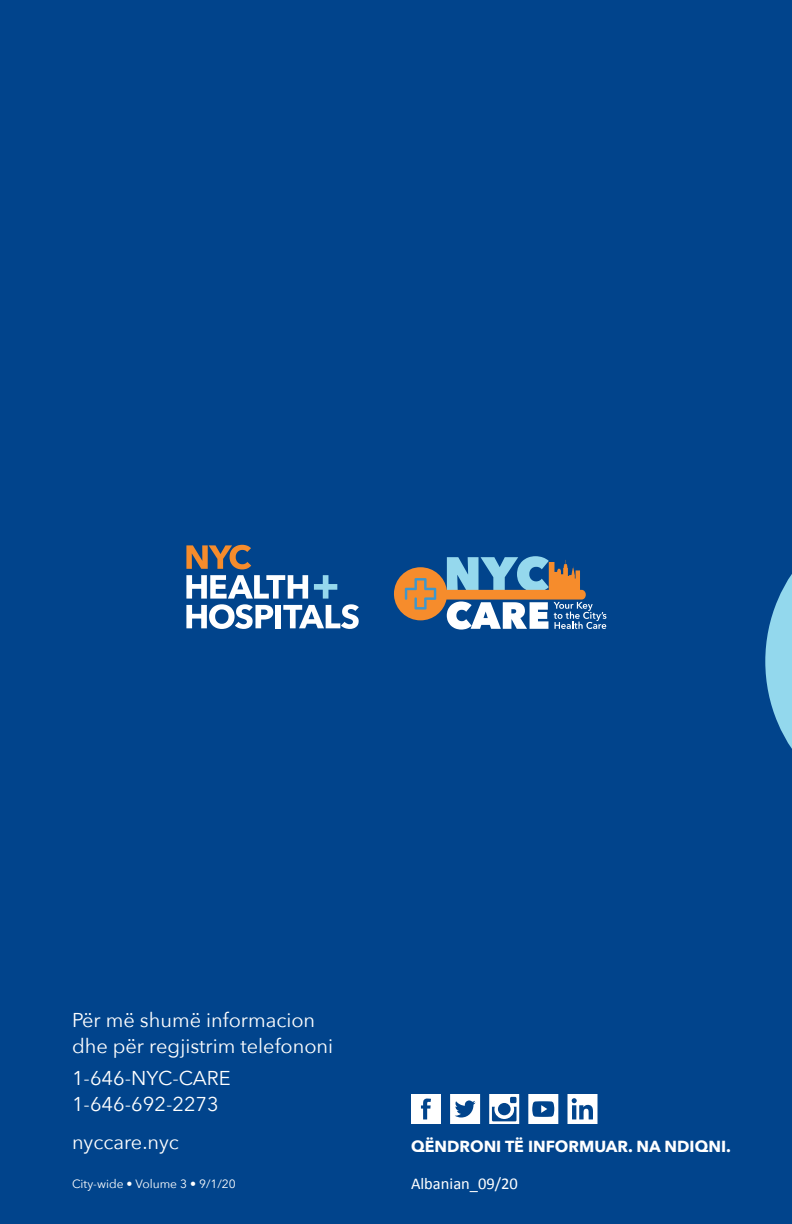
<style>
.page{position:relative;width:792px;height:1224px;background:#01448c}
.page>*{position:absolute;margin:0;border:0;box-sizing:border-box;transform-origin:0 0}
.t1{font:20px/26px "Avenir Next";color:#fff}
.text_subhead{font:16.4px "Calibri";color:#fff}
.t2{font:700 16px "Avenir Next";color:#fff}
.text_subhead-2{font:12px "Avenir Next";color:#fff}
</style>
<div class="page">
<svg style="left:765px;top:574px;width:27px;height:175px"></svg>
<svg style="left:394px;top:556px;width:212px;height:74px"></svg>
<svg style="left:186px;top:545px;width:65px;height:24px"></svg>
<svg style="left:186px;top:575px;width:173px;height:54px"></svg>
<svg style="left:411px;top:1094px;width:30px;height:30px"></svg>
<svg style="left:489px;top:1094px;width:30px;height:30px"></svg>
<svg style="left:450px;top:1094px;width:30px;height:30px"></svg>
<svg style="left:528px;top:1094px;width:30px;height:30px"></svg>
<svg style="left:568px;top:1094px;width:29px;height:30px"></svg>
<p class="t1" style="left:72px;top:1006px;width:263px">Për më shumë informacion dhe për regjistrim telefononi</p>
<p class="t1" style="left:72px;top:1064px;width:160px">1-646-NYC-CARE<br>1-646-692-2273</p>
<p class="t1" style="left:72px;top:1128px;width:108px">nyccare.nyc</p>
<p class="t2" style="left:411px;top:1133px;width:321px">QËNDRONI TË INFORMUAR. NA NDIQNI.</p>
<p class="text_subhead-2" style="left:72px;top:1174px;width:165px">City-wide • Volume 3 • 9/1/20</p>
<p class="text_subhead" style="left:411px;top:1173px;width:108px">Albanian_09/20</p>
</div>
